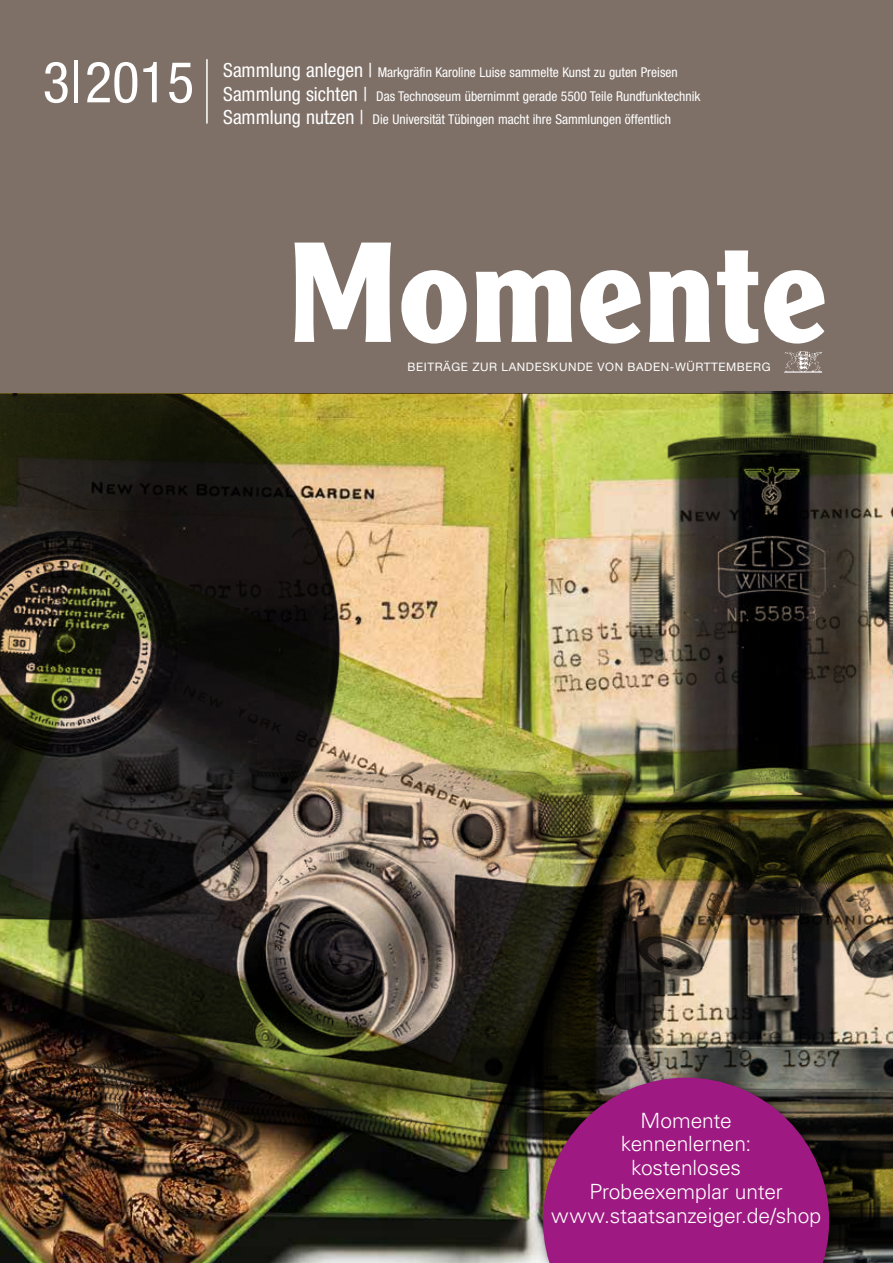
<style>
.page{position:relative;width:893px;height:1263px;background:#fff}
.page>*{position:absolute;margin:0;border:0;box-sizing:border-box;transform-origin:0 0}
.t1{font:condensed 57px "Helvetica Neue";color:#fff}
.t2{font:300 21px/23.9px "Univers LT Std";letter-spacing:-.005em;color:#fff;text-align:center}
.t3{font:condensed 13.5px/23.4px "Helvetica Neue";color:#fff}
.t4{font:11.7px "Helvetica Neue";letter-spacing:.05em;color:#fff}
.s1{font-size:19.5px}
</style>
<div class="page">
<div style="left:0;top:0;width:893px;height:394px;background:#7e7067"></div>
<hr style="left:206px;top:59px;width:2px;height:65px;background:#fff">
<svg style="left:294px;top:243px;width:97px;height:99px"></svg>
<svg style="left:401px;top:270px;width:66px;height:74px"></svg>
<svg style="left:476px;top:270px;width:96px;height:72px"></svg>
<svg style="left:580px;top:270px;width:61px;height:74px"></svg>
<svg style="left:649px;top:270px;width:61px;height:72px"></svg>
<svg style="left:717px;top:250px;width:41px;height:94px"></svg>
<svg style="left:764px;top:270px;width:60px;height:74px"></svg>
<img style="left:785px;top:352px;width:37px;height:20px">
<img style="left:0;top:394px;width:383px;height:869px">
<img style="left:0;top:736px;width:383px;height:468px">
<img style="left:383px;top:391px;width:510px;height:872px">
<div style="left:539px;top:1071px;width:302px;height:192px;background:#000;opacity:.5"></div>
<svg style="left:543px;top:1078px;width:286px;height:185px;background:#8d1f72"></svg>
<p class="t1" style="left:43px;top:49px;width:153px">3|2015</p>
<p class="t3" style="left:223px;top:61px;width:479px"><span class="s1">Sammlung anlegen |</span> Markgräfin Karoline Luise sammelte Kunst zu guten Preisen<br><span class="s1">Sammlung sichten |</span> Das Technoseum übernimmt gerade 5500 Teile Rundfunktechnik<br><span class="s1">Sammlung nutzen |</span> Die Universität Tübingen macht ihre Sammlungen öffentlich</p>
<p class="t4" style="left:407px;top:360px;width:365px">BEITRÄGE ZUR LANDESKUNDE VON BADEN-WÜRTTEMBERG</p>
<p class="t2" style="left:551px;top:1108px;width:271px">Momente<br>kennenlernen:<br>kostenloses<br>Probeexemplar unter www.staatsanzeiger.de/shop</p>
</div>
